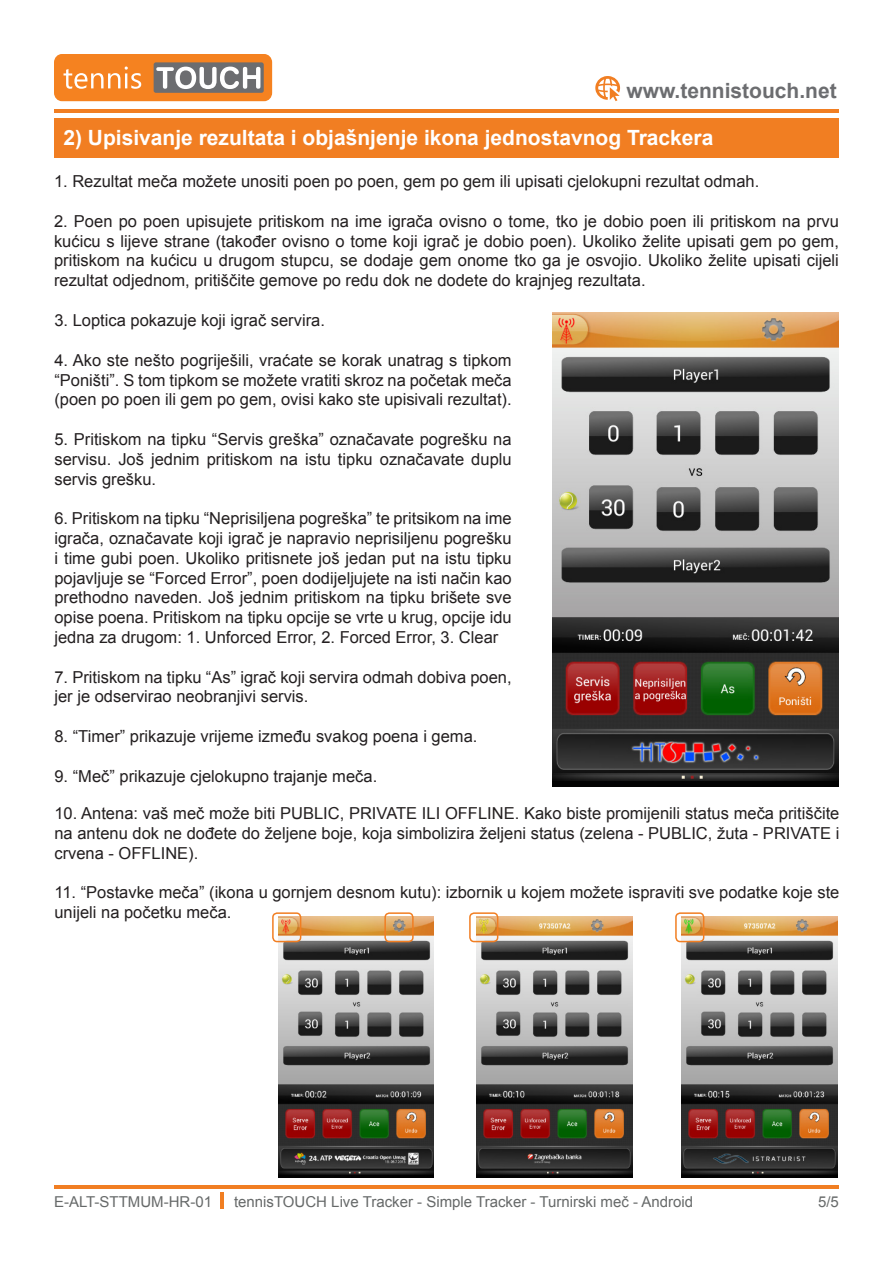
<style>
.page{position:relative;width:893px;height:1263px;background:#fff}
.page>*{position:absolute;margin:0;border:0;box-sizing:border-box;transform-origin:0 0}
.Naslov{font:700 21px "Arial";color:#fff}
.t1{font:700 21px "Arial";color:#6c6d70}
.t2{font:16.5px/19.8px "Arial";color:#231f20;text-align:justify}
.t3{font:15px "Arial";color:#666969}
.t4{font:15px "Arial";color:#676a6a}
</style>
<div class="page">
<hr style="left:54px;top:110px;width:785px;height:3px;background:#f17e22">
<div style="left:54px;top:54px;width:218px;height:47px;background:#f58220;border-radius:8px"></div>
<div style="left:154px;top:62px;width:110px;height:31px;background:#6c6d70;border-radius:2px"></div>
<svg style="left:156px;top:67px;width:104px;height:22px"></svg>
<svg style="left:64px;top:67px;width:77px;height:22px"></svg>
<svg style="left:595px;top:76px;width:25px;height:25px"></svg>
<hr style="left:54px;top:1186px;width:785px;height:3px;background:#f17e22">
<hr style="left:221px;top:1192px;width:3px;height:17px;background:#f17e22">
<div style="left:54px;top:118px;width:785px;height:40px;background:#f17e22"></div>
<img style="left:278px;top:917px;width:155px;height:260px">
<img style="left:476px;top:917px;width:157px;height:260px">
<img style="left:681px;top:917px;width:157px;height:260px">
<div style="left:272px;top:912px;width:29px;height:30px;border:2px solid #f17e22;border-radius:4px"></div>
<div style="left:469px;top:912px;width:29px;height:30px;border:2px solid #f17e22;border-radius:4px"></div>
<div style="left:675px;top:912px;width:29px;height:30px;border:2px solid #f17e22;border-radius:4px"></div>
<img style="left:552px;top:312px;width:287px;height:475px">
<div style="left:384px;top:912px;width:30px;height:30px;border:2px solid #f17e22;border-radius:4px"></div>
<p class="t1" style="left:626px;top:77px;width:212px">www.tennistouch.net</p>
<p class="Naslov" style="left:63px;top:124px;width:652px">2) Upisivanje rezultata i objašnjenje ikona jednostavnog Trackera</p>
<p class="t2" style="left:54px;top:172px;width:707px">1. Rezultat meča možete unositi poen po poen, gem po gem ili upisati cjelokupni rezultat odmah.</p>
<p class="t2" style="left:54px;top:211px;width:786px">2. Poen po poen upisujete pritiskom na ime igrača ovisno o tome, tko je dobio poen ili pritiskom na prvu kućicu s lijeve strane (također ovisno o tome koji igrač je dobio poen). Ukoliko želite upisati gem po gem, pritiskom na kućicu u drugom stupcu, se dodaje gem onome tko ga je osvojio. Ukoliko želite upisati cijeli rezultat odjednom, pritiščite gemove po redu dok ne dodete do krajnjeg rezultata.</p>
<p class="t2" style="left:54px;top:311px;width:272px">3. Loptica pokazuje koji igrač servira.</p>
<p class="t2" style="left:54px;top:350px;width:459px">4. Ako ste nešto pogriješili, vraćate se korak unatrag s tipkom “Poništi”. S tom tipkom se možete vratiti skroz na početak meča (poen po poen ili gem po gem, ovisi kako ste upisivali rezultat).</p>
<p class="t2" style="left:54px;top:429px;width:459px">5. Pritiskom na tipku “Servis greška” označavate pogrešku na servisu. Još jednim pritiskom na istu tipku označavate duplu servis grešku.</p>
<p class="t2" style="left:54px;top:509px;width:459px">6. Pritiskom na tipku “Neprisiljena pogreška” te pritsikom na ime igrača, označavate koji igrač je napravio neprisiljenu pogrešku i time gubi poen. Ukoliko pritisnete još jedan put na istu tipku pojavljuje se “Forced Error”, poen dodijeljujete na isti način kao prethodno naveden. Još jednim pritiskom na tipku brišete sve opise poena. Pritiskom na tipku opcije se vrte u krug, opcije idu jedna za drugom: 1. Unforced Error, 2. Forced Error, 3. Clear</p>
<p class="t2" style="left:54px;top:667px;width:459px">7. Pritiskom na tipku “As” igrač koji servira odmah dobiva poen, jer je odservirao neobranjivi servis.</p>
<p class="t2" style="left:54px;top:726px;width:425px">8. “Timer” prikazuje vrijeme između svakog poena i gema.</p>
<p class="t2" style="left:54px;top:766px;width:324px">9. “Meč” prikazuje cjelokupno trajanje meča.</p>
<p class="t2" style="left:54px;top:804px;width:786px">10. Antena: vaš meč može biti PUBLIC, PRIVATE ILI OFFLINE. Kako biste promijenili status meča pritiščite na antenu dok ne dođete do željene boje, koja simbolizira željeni status (zelena - PUBLIC, žuta - PRIVATE i crvena - OFFLINE).</p>
<p class="t2" style="left:54px;top:883px;width:786px">11. “Postavke meča” (ikona u gornjem desnom kutu): izbornik u kojem možete ispraviti sve podatke koje ste unijeli na početku meča.</p>
<p class="t3" style="left:54px;top:1192px;width:160px">E-ALT-STTMUM-HR-01</p>
<p class="t3" style="left:234px;top:1192px;width:461px">tennisTOUCH Live Tracker - Simple Tracker - Turnirski meč - Android</p>
<p class="t4" style="left:818px;top:1192px;width:22px">5/5</p>
</div>
